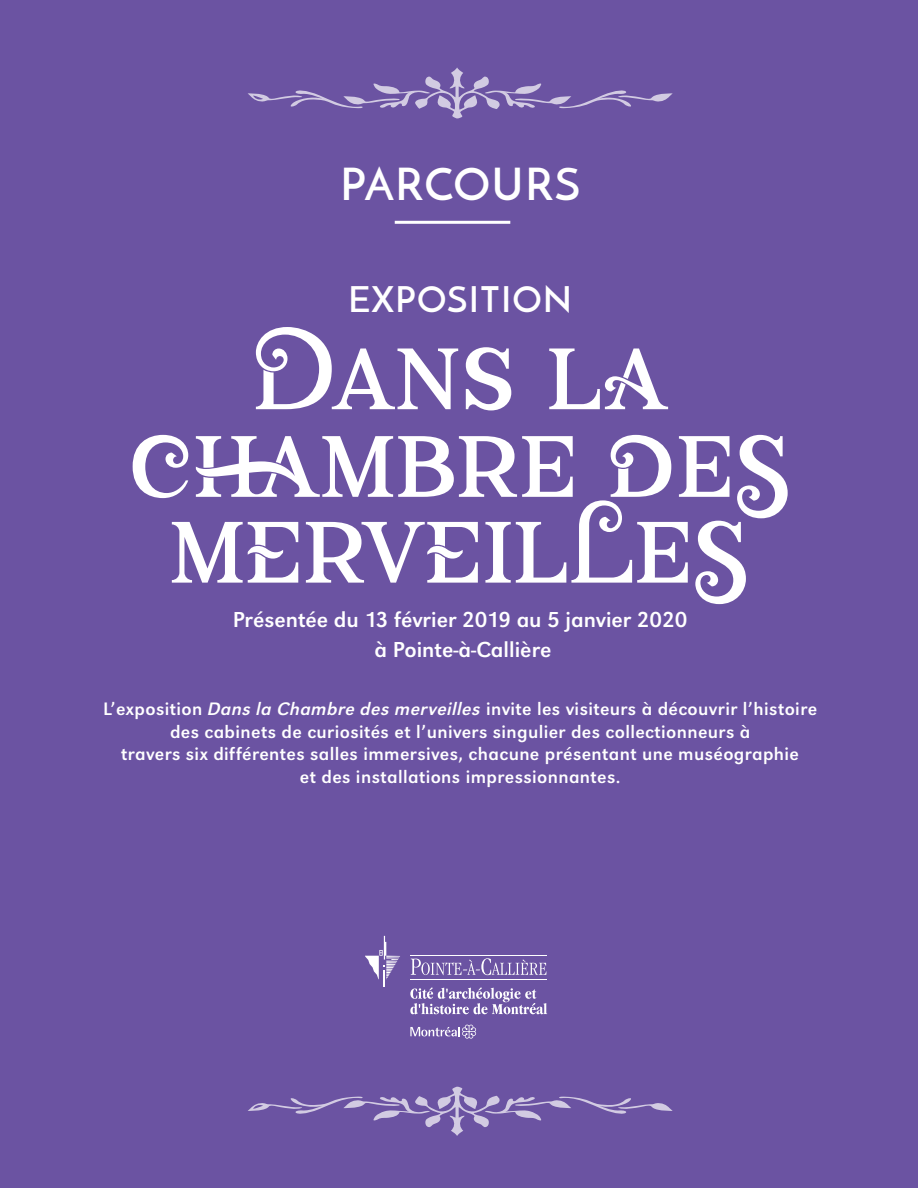
<style>
.page{position:relative;width:918px;height:1188px;background:#6b53a2}
.page>*{position:absolute;margin:0;border:0;box-sizing:border-box;transform-origin:0 0}
.t1{font:600 45px "Josefin Sans";letter-spacing:.03em;color:#fff}
.t2{font:600 36px "Josefin Sans";letter-spacing:.03em;color:#fff}
.t3{font:22.5px "URW Grotesk T";color:#fff}
.t4{font:18.75px "URW Grotesk T";letter-spacing:.02em;color:#fff}
.s1{font-family:"URW Grotesk T Regu Obli"}
</style>
<div class="page">
<svg style="left:248px;top:67px;width:425px;height:52px"></svg>
<svg style="left:248px;top:1087px;width:425px;height:49px"></svg>
<hr style="left:395px;top:221px;width:115px;height:3px;background:#fff">
<svg style="left:172px;top:518px;width:574px;height:86px"></svg>
<svg style="left:133px;top:435px;width:655px;height:83px"></svg>
<svg style="left:256px;top:327px;width:412px;height:83px"></svg>
<svg style="left:411px;top:958px;width:135px;height:17px"></svg>
<hr style="left:410px;top:956px;width:137px;height:1px;background:#fff">
<hr style="left:410px;top:979px;width:137px;height:1px;background:#fff">
<svg style="left:365px;top:936px;width:35px;height:51px"></svg>
<svg style="left:410px;top:1025px;width:66px;height:14px"></svg>
<svg style="left:410px;top:988px;width:137px;height:26px"></svg>
<p class="t1" style="left:340px;top:156px;width:242px">PARCOURS</p>
<p class="t2" style="left:348px;top:277px;width:226px">EXPOSITION</p>
<p class="t3" style="left:233px;top:606px;width:456px">Présentée du 13 février 2019 au 5 janvier 2020</p>
<p class="t3" style="left:375px;top:636px;width:178px">à Pointe-à-Callière</p>
<p class="t4" style="left:103px;top:698px;width:716px">L’exposition <span class="s1">Dans la Chambre des merveilles</span> invite les visiteurs à découvrir l’histoire</p>
<p class="t4" style="left:170px;top:721px;width:582px">des cabinets de curiosités et l’univers singulier des collectionneurs à</p>
<p class="t4" style="left:121px;top:743px;width:679px">travers six différentes salles immersives, chacune présentant une muséographie</p>
<p class="t4" style="left:300px;top:766px;width:322px">et des installations impressionnantes.</p>
</div>
